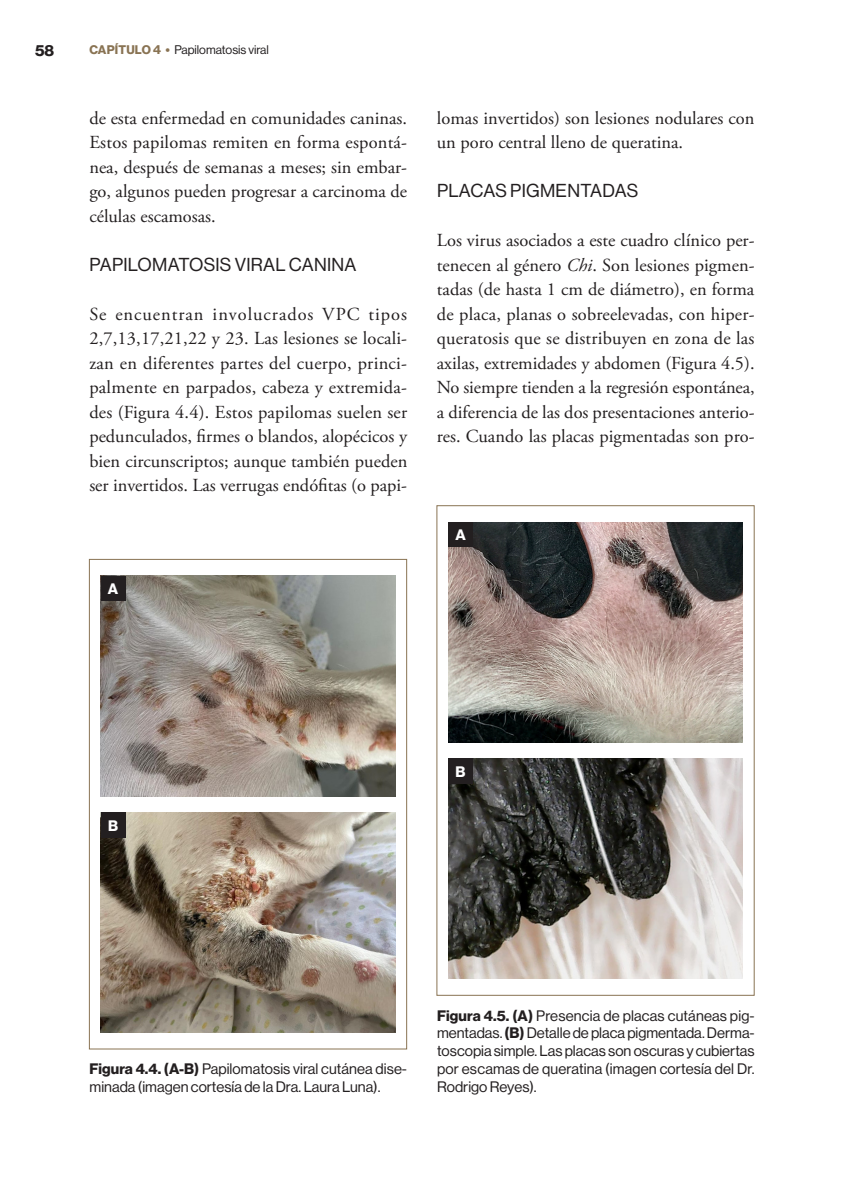
<style>
.page{position:relative;width:844px;height:1191px;background:#fff}
.page>*{position:absolute;margin:0;border:0;box-sizing:border-box;transform-origin:0 0}
.Párrafo_primero{font:18.38px/24.5px "Adobe Garamond Pro";color:#231f20;text-align:justify}
._2_SubTitol_2{font:18.38px "N Haas Grotesk DS Pro 55 Rg";letter-spacing:.015em;color:#231f20}
.t1{font:15.75px "N Haas Grotesk DS Pro 75 Bd";color:#231f20}
.t2{font:14.88px/17.8px "N Haas Grotesk DS Pro 55 Rg";letter-spacing:.005em;color:#231f20}
.t3{font:14.88px "N Haas Grotesk DS Pro 75 Bd";color:#fff}
.t4{font:12.25px "N Haas Grotesk DS Pro 55 Rg";color:#231f20}
.s1{font-family:"N Haas Grotesk DS Pro 75 Bd";color:#897353}
.s2{font-style:italic}
.s3{font-family:"N Haas Grotesk DS Pro 75 Bd"}
</style>
<div class="page">
<div style="left:89px;top:559px;width:318px;height:490px;border:1px solid #897353"></div>
<img style="left:101px;top:576px;width:294px;height:220px">
<img style="left:448px;top:522px;width:294px;height:220px">
<img style="left:101px;top:812px;width:294px;height:220px">
<img style="left:448px;top:758px;width:294px;height:221px">
<div style="left:101px;top:576px;width:24px;height:24px;background:#231f20"></div>
<div style="left:448px;top:522px;width:25px;height:25px;background:#231f20"></div>
<div style="left:101px;top:812px;width:24px;height:25px;background:#231f20"></div>
<div style="left:448px;top:758px;width:25px;height:25px;background:#231f20"></div>
<p class="t1" style="left:35px;top:41px;width:21px">58</p>
<p class="t4" style="left:89px;top:43px;width:181px"><span class="s1">CAPÍTULO 4 •</span> Papilomatosis viral</p>
<p class="Párrafo_primero" style="left:89px;top:106px;width:319px">de esta enfermedad en comunidades caninas.<br>Estos papilomas remiten en forma espontá&shy;nea, después de semanas a meses; sin embar&shy;go, algunos pueden progresar a carcinoma de células escamosas.</p>
<p class="_2_SubTitol_2" style="left:89px;top:254px;width:268px">PAPILOMATOSIS VIRAL CANINA</p>
<p class="Párrafo_primero" style="left:89px;top:302px;width:319px">Se encuentran involucrados VPC tipos 2,7,13,17,21,22 y 23. Las lesiones se locali&shy;zan en diferentes partes del cuerpo, princi&shy;palmente en parpados, cabeza y extremida&shy;des (Figura 4.4). Estos papilomas suelen ser pedunculados, firmes o blandos, alopécicos y bien circunscriptos; aunque también pueden ser invertidos. Las verrugas endófitas (o papi-</p>
<p class="t3" style="left:108px;top:580px;width:12px">A</p>
<p class="Párrafo_primero" style="left:437px;top:106px;width:319px">lomas invertidos) son lesiones nodulares con un poro central lleno de queratina.</p>
<p class="_2_SubTitol_2" style="left:437px;top:180px;width:203px">PLACAS PIGMENTADAS</p>
<p class="Párrafo_primero" style="left:437px;top:229px;width:319px">Los virus asociados a este cuadro clínico per&shy;tenecen al género <span class="s2">Chi</span>. Son lesiones pigmen&shy;tadas (de hasta 1 cm de diámetro), en forma de placa, planas o sobreelevadas, con hiper&shy;queratosis que se distribuyen en zona de las axilas, extremidades y abdomen (Figura 4.5).<br>No siempre tienden a la regresión espontánea, a diferencia de las dos presentaciones anterio&shy;res. Cuando las placas pigmentadas son pro-</p>
<p class="t3" style="left:455px;top:526px;width:12px">A</p>
<p class="t3" style="left:108px;top:816px;width:11px">B</p>
<p class="t3" style="left:455px;top:763px;width:11px">B</p>
<p class="t2" style="left:90px;top:1060px;width:319px"><span class="s3">Figura 4.4. (A-B)</span> Papilomatosis viral cutánea dise&shy;minada (imagen cortesía de la Dra. Laura Luna).</p>
<p class="t2" style="left:437px;top:1006px;width:319px;text-align:justify"><span class="s3">Figura 4.5. (A)</span> Presencia de placas cutáneas pig&shy;mentadas. <span class="s3">(B)</span> Detalle de placa pigmentada. Derma&shy;toscopia simple. Las placas son oscuras y cubiertas por escamas de queratina (imagen cortesía del Dr.<br>Rodrigo Reyes).</p>
</div>
